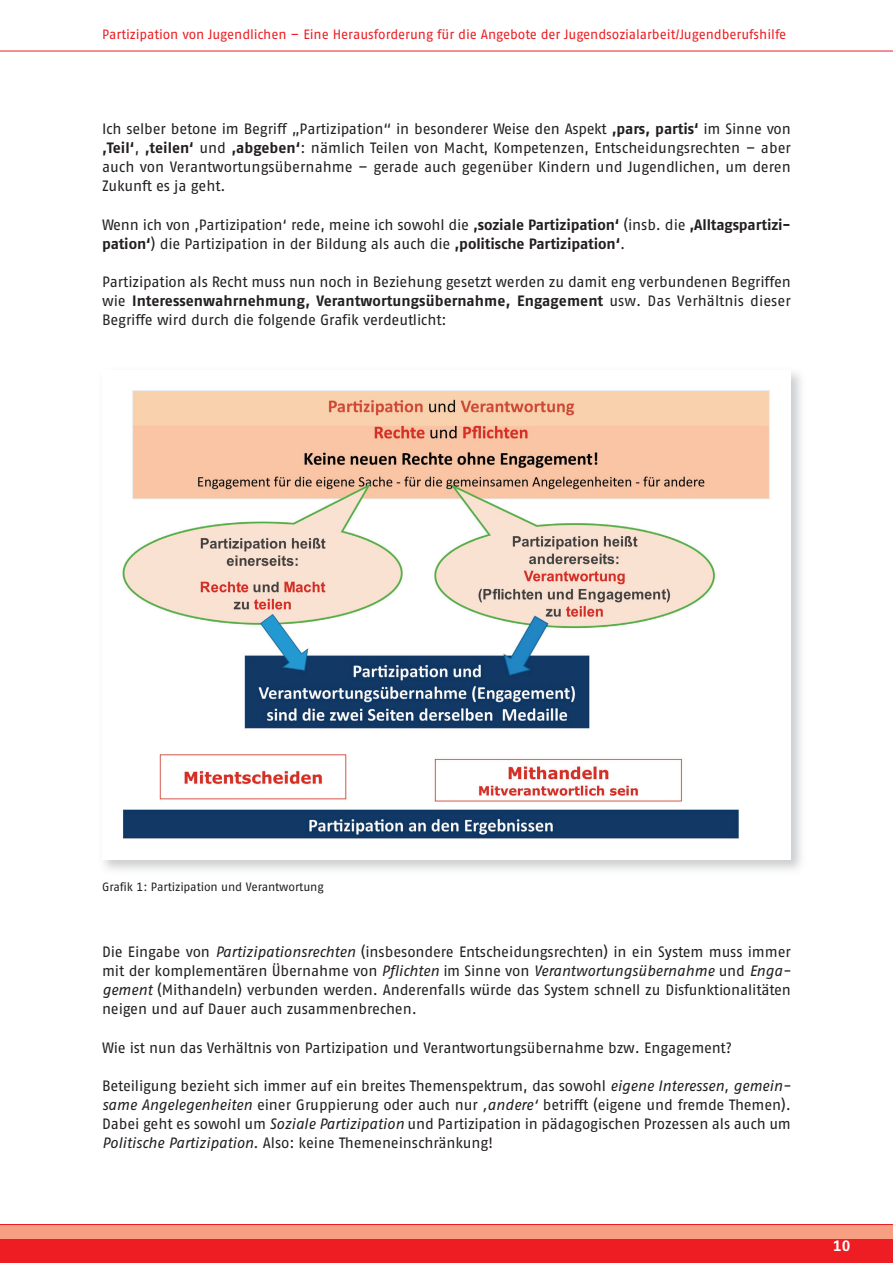
<style>
.page{position:relative;width:893px;height:1263px;background:#fff}
.page>*{position:absolute;margin:0;border:0;box-sizing:border-box;transform-origin:0 0}
.t1{font:15px/19.2px "AWO Fago Office";letter-spacing:-.005em;color:#231f20;text-align:justify}
.t2{font:700 15px "AWO Fago Office";color:#fff}
.t3{font:13.5px "AWO Fago Office";color:#ee1d23}
.t4{font:12px "AWO Fago Office";letter-spacing:-.005em;color:#231f20}
.s1{font-weight:700}
.s2{font-style:italic}
</style>
<div class="page">
<hr style="left:0;top:51px;width:893px;height:1px;background:#ee1d23">
<div style="left:0;top:1225px;width:893px;height:38px;background:#ee1d23"></div>
<div style="left:0;top:1225px;width:893px;height:13px;background:#f69f83"></div>
<img style="left:121px;top:390px;width:650px;height:451px">
<p class="t3" style="left:102px;top:30px;width:686px">Partizipation von Jugendlichen – Eine Herausforderung für die Angebote der Jugendsozialarbeit/Jugendberufshilfe</p>
<p class="t1" style="left:102px;top:120px;width:690px">Ich selber betone im Begriff „Partizipation“ in besonderer Weise den Aspekt <span class="s1">‚pars, partis‘</span> im Sinne von <span class="s1">‚Teil‘</span>, <span class="s1">‚teilen‘</span> und <span class="s1">‚abgeben‘</span>: nämlich Teilen von Macht, Kompetenzen, Entscheidungsrechten – aber auch von Verantwortungsübernahme – gerade auch gegenüber Kindern und Jugendlichen, um deren Zukunft es ja geht.</p>
<p class="t1" style="left:102px;top:216px;width:690px">Wenn ich von ‚Partizipation‘ rede, meine ich sowohl die <span class="s1">‚soziale Partizipation‘</span> (insb. die <span class="s1">‚Alltagspartizi&shy;pation‘</span>) die Partizipation in der Bildung als auch die <span class="s1">‚politische Partizipation‘</span>.</p>
<p class="t1" style="left:102px;top:274px;width:690px">Partizipation als Recht muss nun noch in Beziehung gesetzt werden zu damit eng verbundenen Begriffen wie <span class="s1">Interessenwahrnehmung, Verantwortungsübernahme, Engagement</span> usw. Das Verhältnis dieser Begriffe wird durch die folgende Grafik verdeutlicht:</p>
<p class="t4" style="left:102px;top:882px;width:223px">Grafik 1: Partizipation und Verantwortung</p>
<p class="t1" style="left:102px;top:943px;width:690px">Die Eingabe von <span class="s2">Partizipationsrechten</span> (insbesondere Entscheidungsrechten) in ein System muss immer mit der komplementären Übernahme von <span class="s2">Pflichten</span> im Sinne von <span class="s2">Verantwortungsübernahme</span> und <span class="s2">Enga&shy;gement</span> (Mithandeln) verbunden werden. Anderenfalls würde das System schnell zu Disfunktionalitäten neigen und auf Dauer auch zusammenbrechen.</p>
<p class="t1" style="left:102px;top:1039px;width:632px">Wie ist nun das Verhältnis von Partizipation und Verantwortungsübernahme bzw. Engagement?</p>
<p class="t1" style="left:102px;top:1077px;width:690px">Beteiligung bezieht sich immer auf ein breites Themenspektrum, das sowohl <span class="s2">eigene Interessen, gemein&shy;same Angelegenheiten</span> einer Gruppierung oder auch nur <span class="s2">‚andere‘</span> betrifft (eigene und fremde Themen).<br>Dabei geht es sowohl um <span class="s2">Soziale Partizipation</span> und Partizipation in pädagogischen Prozessen als auch um <span class="s2">Politische Partizipation</span>. Also: keine Themeneinschränkung!</p>
<p class="t2" style="left:833px;top:1240px;width:19px">10</p>
</div>
